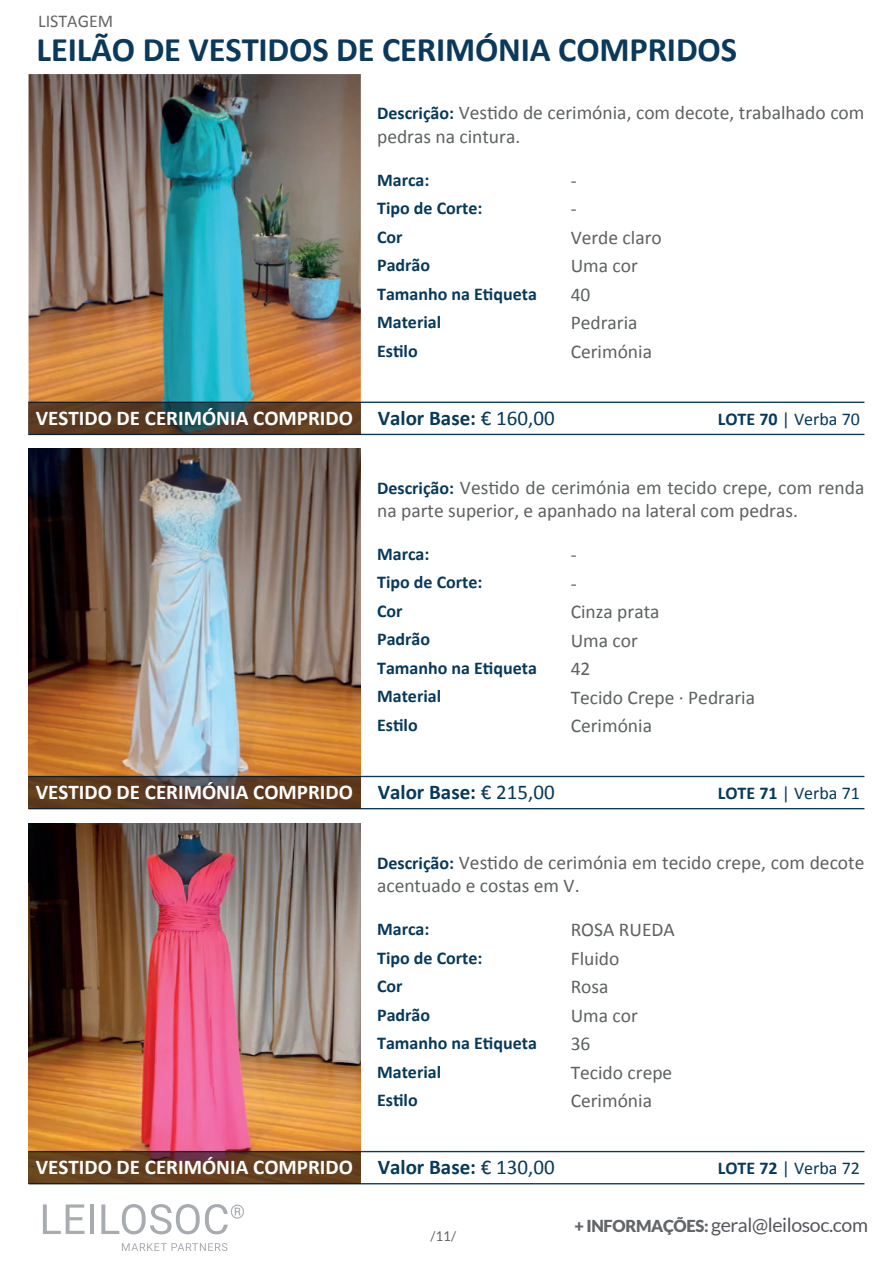
<style>
.page{position:relative;width:893px;height:1263px;background:#fff}
.page>*{position:absolute;margin:0;border:0;box-sizing:border-box;transform-origin:0 0}
.t1{font:700 34.5px "Calibri";letter-spacing:-.005em;color:#0a395c}
.t2{font:700 21px "Calibri";color:#fff}
.t3{font:19.5px/28.5px "Calibri";color:#5d6162}
.t4{font:19.5px "Lato";letter-spacing:-.02em;color:#55575c}
.t5{font:700 18px/28.5px "Calibri";color:#07395b}
.t6{font:18px "Calibri";color:#07395b}
.t7{font:18px "Calibri";color:#666}
.t8{font:13.5px "Lato";color:#636568}
.s1{font-weight:700;font-size:18px;color:#07395b}
.s2{color:#07395b}
.s3{font-weight:400;color:#07395b}
.s4{font-weight:700}
.s5{font-weight:900;font-size:16.5px;color:#636568}
</style>
<div class="page">
<svg style="left:43px;top:1204px;width:41px;height:30px"></svg>
<hr style="left:90px;top:1204px;width:4px;height:30px;background:#a8abaf">
<svg style="left:101px;top:1204px;width:143px;height:30px"></svg>
<svg style="left:122px;top:1243px;width:105px;height:8px"></svg>
<img style="left:29px;top:74px;width:332px;height:328px">
<hr style="left:29px;top:434px;width:835px;height:1px;background:#0a395c">
<hr style="left:29px;top:402px;width:835px;height:1px;background:#0a395c">
<svg style="left:29px;top:402px;width:332px;height:32px;background:#4e3c2b"></svg>
<img style="left:29px;top:448px;width:332px;height:328px">
<hr style="left:29px;top:808px;width:835px;height:1px;background:#0a395c">
<hr style="left:29px;top:776px;width:835px;height:1px;background:#0a395c">
<svg style="left:29px;top:777px;width:332px;height:32px;background:#593b24"></svg>
<img style="left:29px;top:823px;width:332px;height:328px">
<hr style="left:29px;top:1183px;width:835px;height:1px;background:#0a395c">
<hr style="left:29px;top:1151px;width:835px;height:1px;background:#0a395c">
<svg style="left:29px;top:1152px;width:332px;height:32px;background:#613d21"></svg>
<p class="t7" style="left:38px;top:10px;width:77px">LISTAGEM</p>
<h1 class="t1" style="left:37px;top:25px;width:702px">LEILÃO DE VESTIDOS DE CERIMÓNIA COMPRIDOS</h1>
<p class="t3" style="left:377px;top:100px;width:489px;line-height:23.4px"><span class="s1">Descrição:</span> Vestido de cerimónia, com decote, trabalhado com pedras na cintura.</p>
<p class="t3" style="left:570px;top:165px;width:93px">-<br>-<br>Verde claro<br>Uma cor<br>40<br>Pedraria<br>Cerimónia</p>
<p class="t5" style="left:377px;top:165px;width:161px">Marca:<br>Tipo de Corte:<br>Cor<br>Padrão<br>Tamanho na Etiqueta<br>Material<br>Estilo</p>
<p class="t2" style="left:36px;top:403px;width:520px">VESTIDO DE CERIMÓNIA COMPRIDO <span class="s2">Valor Base:</span> <span class="s3">€ 160,00</span></p>
<p class="t6" style="left:717px;top:408px;width:144px"><span class="s4">LOTE 70</span> | Verba 70</p>
<p class="t3" style="left:377px;top:474px;width:489px;line-height:23.4px"><span class="s1">Descrição:</span> Vestido de cerimónia em tecido crepe, com renda na parte superior, e apanhado na lateral com pedras.</p>
<p class="t3" style="left:570px;top:540px;width:186px">-<br>-<br>Cinza prata<br>Uma cor<br>42<br>Tecido Crepe · Pedraria<br>Cerimónia</p>
<p class="t5" style="left:377px;top:539px;width:161px">Marca:<br>Tipo de Corte:<br>Cor<br>Padrão<br>Tamanho na Etiqueta<br>Material<br>Estilo</p>
<p class="t2" style="left:36px;top:778px;width:520px">VESTIDO DE CERIMÓNIA COMPRIDO <span class="s2">Valor Base:</span> <span class="s3">€ 215,00</span></p>
<p class="t6" style="left:717px;top:782px;width:144px"><span class="s4">LOTE 71</span> | Verba 71</p>
<p class="t3" style="left:377px;top:850px;width:489px;line-height:23.4px"><span class="s1">Descrição:</span> Vestido de cerimónia em tecido crepe, com decote acentuado e costas em V.</p>
<p class="t3" style="left:570px;top:915px;width:106px">ROSA RUEDA<br>Fluido<br>Rosa<br>Uma cor<br>36<br>Tecido crepe<br>Cerimónia</p>
<p class="t5" style="left:377px;top:914px;width:161px">Marca:<br>Tipo de Corte:<br>Cor<br>Padrão<br>Tamanho na Etiqueta<br>Material<br>Estilo</p>
<p class="t2" style="left:36px;top:1153px;width:520px">VESTIDO DE CERIMÓNIA COMPRIDO <span class="s2">Valor Base:</span> <span class="s3">€ 130,00</span></p>
<p class="t8" style="left:430px;top:1229px;width:27px">/11/</p>
<p class="t6" style="left:717px;top:1157px;width:144px"><span class="s4">LOTE 72</span> | Verba 72</p>
<p class="t4" style="left:574px;top:1214px;width:295px"><span class="s5">+ INFORMAÇÕES:</span> geral@leilosoc.com</p>
</div>
